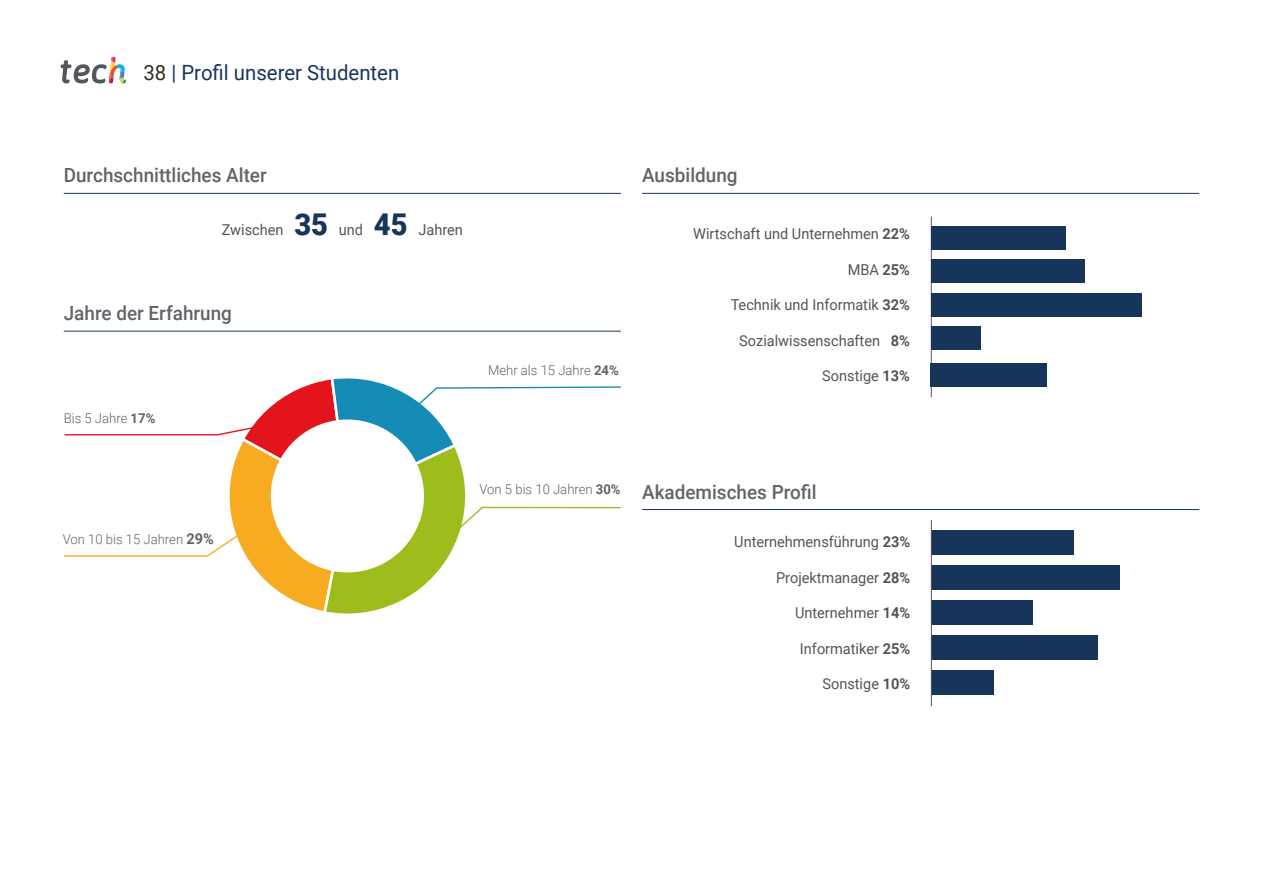
<style>
.page{position:relative;width:1263px;height:893px;background:#fff}
.page>*{position:absolute;margin:0;border:0;box-sizing:border-box;transform-origin:0 0}
.t1{font:21px "Roboto";color:#1a355c}
.t2{font:500 19.5px "Roboto";color:#61646a}
.t3{font:15px "Roboto";color:#52555b}
.t4{font:300 13.5px "Roboto";color:#636363}
.s1{color:#312e20}
.s2{font-weight:900;font-size:30px;color:#17355b}
.s3{font-weight:700}
.s4{font-weight:700;font-size:15px}
</style>
<div class="page">
<svg style="left:61px;top:57px;width:65px;height:27px"></svg>
<hr style="left:64px;top:193px;width:557px;height:1px;background:#17355b">
<hr style="left:64px;top:331px;width:557px;height:1px;background:#17355b">
<svg style="left:64px;top:378px;width:557px;height:236px"></svg>
<div style="left:931px;top:635px;width:166px;height:25px;background:#17355b"></div>
<div style="left:931px;top:670px;width:63px;height:24px;background:#17355b"></div>
<div style="left:931px;top:565px;width:189px;height:25px;background:#17355b"></div>
<hr style="left:642px;top:509px;width:557px;height:1px;background:#17355b">
<div style="left:931px;top:530px;width:143px;height:25px;background:#17355b"></div>
<div style="left:931px;top:600px;width:102px;height:25px;background:#17355b"></div>
<hr style="left:931px;top:520px;width:1px;height:186px;background:#52555b">
<hr style="left:642px;top:193px;width:557px;height:1px;background:#17355b">
<hr style="left:931px;top:217px;width:1px;height:180px;background:#52555b">
<div style="left:931px;top:293px;width:210px;height:24px;background:#17355b"></div>
<div style="left:931px;top:226px;width:134px;height:24px;background:#17355b"></div>
<div style="left:931px;top:259px;width:153px;height:24px;background:#17355b"></div>
<div style="left:931px;top:326px;width:50px;height:24px;background:#17355b"></div>
<div style="left:931px;top:363px;width:116px;height:23px;background:#17355b"></div>
<h1 class="t1" style="left:144px;top:57px;width:257px"><span class="s1">38</span> | Profil unserer Studenten</h1>
<h2 class="t2" style="left:64px;top:161px;width:204px">Durchschnittliches Alter</h2>
<p class="t3" style="left:222px;top:219px;width:243px">Zwischen <span class="s2">35</span> und <span class="s2">45</span> Jahren</p>
<h2 class="t2" style="left:64px;top:300px;width:170px">Jahre der Erfahrung</h2>
<p class="t4" style="left:64px;top:409px;width:93px">Bis 5 Jahre <span class="s3">17%</span></p>
<p class="t4" style="left:488px;top:361px;width:132px">Mehr als 15 Jahre <span class="s3">24%</span></p>
<h2 class="t2" style="left:642px;top:161px;width:97px">Ausbildung</h2>
<p class="t3" style="left:693px;top:224px;width:218px">Wirtschaft und Unternehmen <span class="s3">22%</span></p>
<p class="t3" style="left:848px;top:259px;width:64px">MBA <span class="s3">25%</span></p>
<p class="t3" style="left:731px;top:295px;width:181px">Technik und Informatik <span class="s3">32%</span></p>
<p class="t3" style="left:739px;top:330px;width:172px">Sozialwissenschaften <span class="s3">8%</span></p>
<p class="t3" style="left:822px;top:366px;width:89px">Sonstige <span class="s3">13%</span></p>
<p class="t4" style="left:63px;top:530px;width:153px">Von 10 bis 15 Jahren <span class="s4">29%</span></p>
<p class="t4" style="left:479px;top:480px;width:143px">Von 5 bis 10 Jahren <span class="s3">30%</span></p>
<h2 class="t2" style="left:642px;top:478px;width:176px">Akademisches Profil</h2>
<p class="t3" style="left:734px;top:531px;width:177px">Unternehmensführung <span class="s3">23%</span></p>
<p class="t3" style="left:776px;top:567px;width:136px">Projektmanager <span class="s3">28%</span></p>
<p class="t3" style="left:795px;top:602px;width:117px">Unternehmer <span class="s3">14%</span></p>
<p class="t3" style="left:800px;top:638px;width:112px">Informatiker <span class="s3">25%</span></p>
<p class="t3" style="left:822px;top:673px;width:89px">Sonstige <span class="s3">10%</span></p>
</div>
